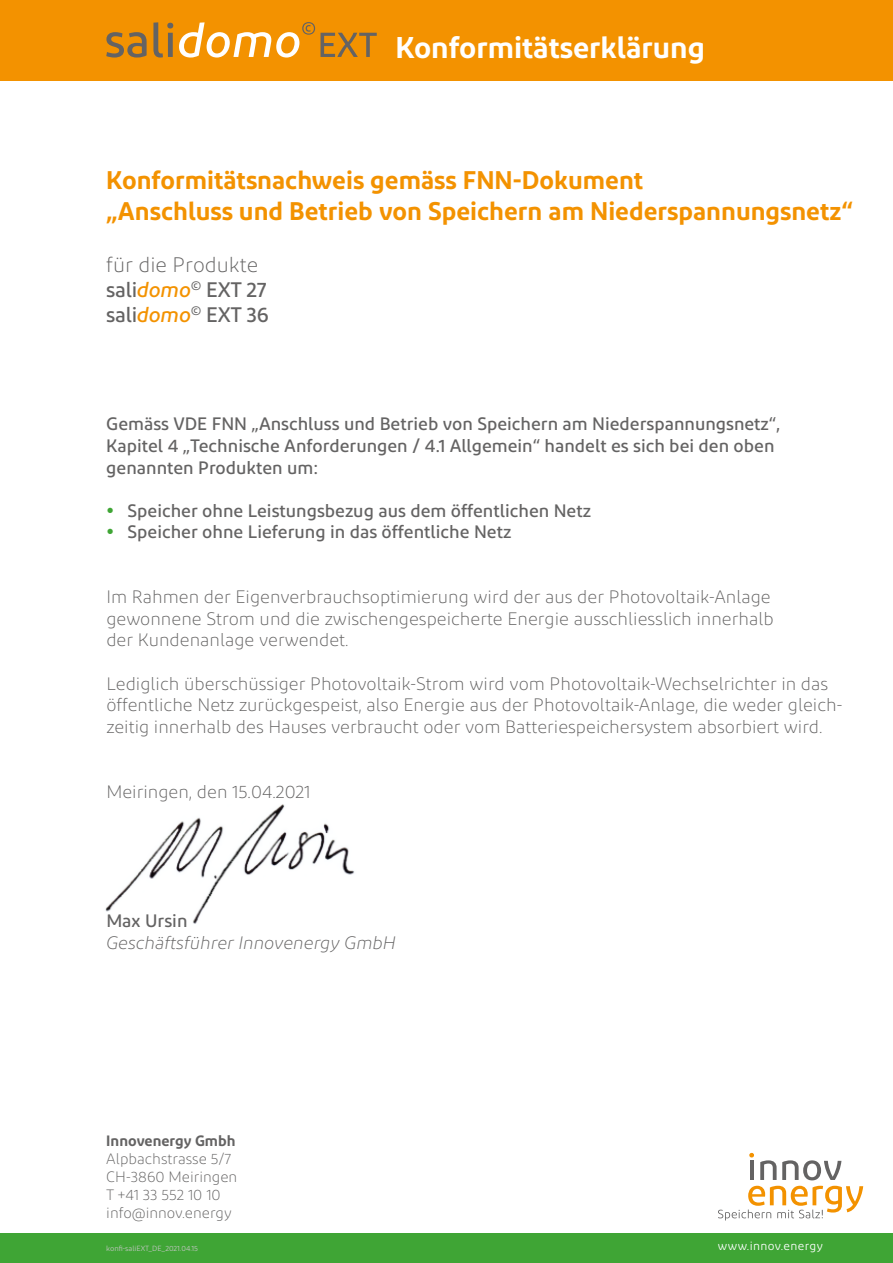
<style>
.page{position:relative;width:893px;height:1263px;background:#fff}
.page>*{position:absolute;margin:0;border:0;box-sizing:border-box;transform-origin:0 0}
.t1{font:600 30px "Diodrum";color:#fff}
.t2{font:600 25.5px/30.6px "Diodrum";color:#f39200}
.t3{font:500 21px/25.2px "Diodrum";letter-spacing:-.01em;color:#646363}
.t4{font:300 18px/21.6px "Diodrum";color:#646363}
.t5{font:500 18px/21.6px "Diodrum";color:#646363}
.t6{font:italic 300 18px "Diodrum";color:#646363}
.t7{font:300 15px/18px "Diodrum";color:#646363}
.t8{font:600 15px "Diodrum";color:#646363}
.t9{font:12px "Diodrum";letter-spacing:.03em;color:#fff}
.t10{font:7.5px "Diodrum";color:#c6c6c6}
.s1{font-weight:300}
.s2{font-style:italic;color:#f39200}
.s3{color:#3fa535}
</style>
<div class="page">
<div style="left:0;top:0;width:893px;height:81px;background:#f39200"></div>
<svg style="left:106px;top:22px;width:67px;height:36px"></svg>
<svg style="left:179px;top:22px;width:198px;height:36px"></svg>
<div style="left:0;top:1233px;width:893px;height:30px;background:#3fa535"></div>
<img style="left:105px;top:804px;width:250px;height:120px">
<svg style="left:760px;top:1160px;width:81px;height:20px"></svg>
<svg style="left:718px;top:1186px;width:145px;height:34px"></svg>
<hr style="left:750px;top:1161px;width:4px;height:19px;background:#646363">
<svg style="left:749px;top:1153px;width:5px;height:4px"></svg>
<h1 class="t1" style="left:395px;top:28px;width:311px">Konformitätserklärung</h1>
<h2 class="t2" style="left:106px;top:164px;width:748px">Konformitätsnachweis gemäss FNN-Dokument<br>„Anschluss und Betrieb von Speichern am Niederspannungsnetz“</h2>
<p class="t3" style="left:106px;top:252px;width:164px"><span class="s1">für die Produkte </span>sali<span class="s2">domo</span><sup>©</sup> EXT 27 sali<span class="s2">domo</span><sup>©</sup> EXT 36</p>
<p class="t5" style="left:106px;top:413px;width:676px">Gemäss VDE FNN „Anschluss und Betrieb von Speichern am Niederspannungsnetz“,<br>Kapitel 4 „Technische Anforderungen / 4.1 Allgemein“ handelt es sich bei den oben genannten Produkten um:</p>
<p class="t5" style="left:106px;top:499px;width:486px"><span class="s3">•</span> Speicher ohne Leistungsbezug aus dem öffentlichen Netz</p>
<p class="t5" style="left:106px;top:521px;width:406px"><span class="s3">•</span> Speicher ohne Lieferung in das öffentliche Netz</p>
<p class="t4" style="left:106px;top:586px;width:669px">Im Rahmen der Eigenverbrauchsoptimierung wird der aus der Photovoltaik-Anlage gewonnene Strom und die zwischengespeicherte Energie ausschliesslich innerhalb der Kundenanlage verwendet.</p>
<p class="t4" style="left:106px;top:672px;width:737px">Lediglich überschüssiger Photovoltaik-Strom wird vom Photovoltaik-Wechselrichter in das öffentliche Netz zurückgespeist, also Energie aus der Photovoltaik-Anlage, die weder gleich&shy;zeitig innerhalb des Hauses verbraucht oder vom Batteriespeichersystem absorbiert wird.</p>
<p class="t4" style="left:106px;top:780px;width:206px">Meiringen, den 15.04.2021</p>
<p class="t5" style="left:106px;top:910px;width:83px">Max Ursin</p>
<p class="t6" style="left:106px;top:932px;width:291px">Geschäftsführer Innovenergy GmbH</p>
<p class="t8" style="left:106px;top:1131px;width:131px">Innovenergy Gmbh</p>
<p class="t7" style="left:106px;top:1150px;width:133px">Alpbachstrasse 5/7<br>CH-3860 Meiringen<br>T +41 33 552 10 10 info@innov.energy</p>
<p class="t10" style="left:106px;top:1244px;width:93px">konfi-saliEXT_DE_2021.04.15</p>
<p class="t9" style="left:718px;top:1239px;width:106px">www.innov.energy</p>
</div>
